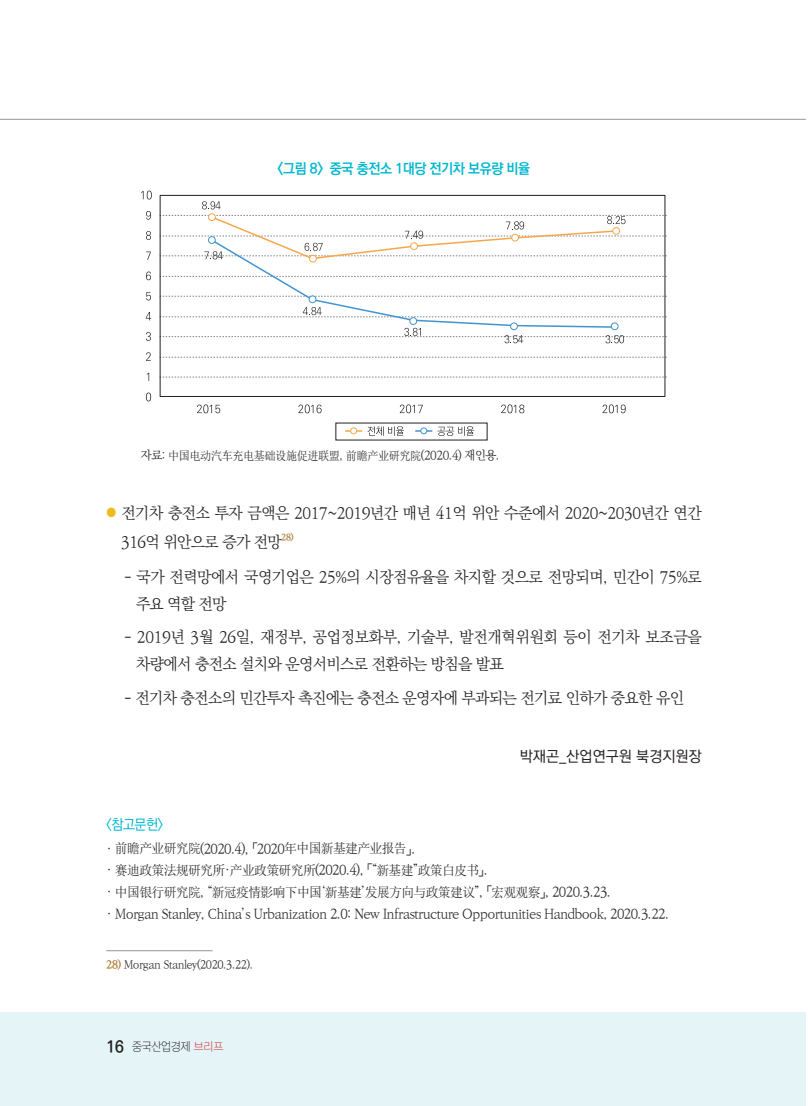
<style>
.page{position:relative;width:808px;height:1106px;background:#fff}
.page>*{position:absolute;margin:0;border:0;box-sizing:border-box;transform-origin:0 0}
.t1{font:300 15.75px/27px "Ko Pub Batang";letter-spacing:-.03em;color:#231f20}
.t2{font:500 15px "Ko Pub Dotum";color:#231f20}
.t3{font:700 14.25px "Ko Pub Dotum";letter-spacing:-.03em;color:#00b7ce}
.t4{font:500 14.25px "Ko Pub Dotum";color:#00b7ce}
.t5{font:300 13.5px "Ko Pub Batang";letter-spacing:-.05em;color:#231f20}
.t6{font:13.5px/21.6px "Sim Sun";letter-spacing:-.05em;color:#231f20;scale:.95 1}
.t7{font:12px "Sim Sun";letter-spacing:-.04em;color:#231f20;scale:.93 1}
.t8{font:12px "YDVYGO Std 115";letter-spacing:-.02em;color:#231f20;scale:.9 1}
.t9{font:300 11.25px "Ko Pub Batang";letter-spacing:-.04em;color:#231f20}
.t10{font:700 9.15px "Ko Pub Batang";color:#ac7834}
.s1{font-family:"Ko Pub Batang";font-weight:300}
.s2{font-size:12px;color:#eeba1c}
.s3{font-family:"Sim Sun";font-weight:400}
.s4{font-weight:700;color:#ac7834}
.s5{font-family:"Ko Pub Dotum";font-weight:700;font-size:16.5px}
.s6{color:#d1232a}
</style>
<div class="page">
<div style="left:0;top:1012px;width:806px;height:94px;background:#e4f4f7"></div>
<hr style="left:0;top:119px;width:806px;height:1px;background:#939598">
<hr style="left:106px;top:950px;width:107px;height:1px;background:#939598">
<svg style="left:345px;top:426px;width:59px;height:10px"></svg>
<div style="left:350px;top:427px;width:7px;height:7px;border:1px solid #f9a64a;border-radius:50%"></div>
<svg style="left:415px;top:426px;width:59px;height:10px"></svg>
<div style="left:420px;top:427px;width:7px;height:7px;border:1px solid #4194d0;border-radius:50%"></div>
<svg style="left:162px;top:377px;width:505px;height:1px"></svg>
<svg style="left:162px;top:357px;width:505px;height:1px"></svg>
<svg style="left:162px;top:296px;width:505px;height:1px"></svg>
<svg style="left:162px;top:276px;width:505px;height:1px"></svg>
<svg style="left:208px;top:260px;width:409px;height:68px"></svg>
<svg style="left:162px;top:307px;width:505px;height:10px"></svg>
<svg style="left:162px;top:328px;width:505px;height:15px"></svg>
<svg style="left:146px;top:392px;width:5px;height:9px"></svg>
<svg style="left:146px;top:352px;width:5px;height:9px"></svg>
<svg style="left:146px;top:332px;width:5px;height:9px"></svg>
<svg style="left:146px;top:312px;width:5px;height:8px"></svg>
<svg style="left:146px;top:292px;width:5px;height:8px"></svg>
<svg style="left:146px;top:271px;width:5px;height:9px"></svg>
<svg style="left:146px;top:251px;width:5px;height:9px"></svg>
<svg style="left:146px;top:231px;width:5px;height:9px"></svg>
<svg style="left:146px;top:211px;width:5px;height:9px"></svg>
<svg style="left:141px;top:191px;width:11px;height:8px"></svg>
<svg style="left:197px;top:404px;width:23px;height:9px"></svg>
<svg style="left:298px;top:404px;width:24px;height:9px"></svg>
<svg style="left:400px;top:404px;width:23px;height:9px"></svg>
<svg style="left:501px;top:404px;width:23px;height:9px"></svg>
<svg style="left:602px;top:404px;width:24px;height:9px"></svg>
<div style="left:160px;top:195px;width:505px;height:202px;border:1px solid #231f20"></div>
<div style="left:309px;top:296px;width:7px;height:7px;background:#fff;border-radius:50%"></div>
<div style="left:309px;top:295px;width:7px;height:8px;border:1px solid #4194d0;border-radius:50%"></div>
<div style="left:410px;top:318px;width:7px;height:6px;background:#fff;border-radius:50%"></div>
<div style="left:409px;top:317px;width:8px;height:8px;border:1px solid #4194d0;border-radius:50%"></div>
<div style="left:511px;top:323px;width:6px;height:7px;background:#fff;border-radius:50%"></div>
<div style="left:510px;top:322px;width:8px;height:8px;border:1px solid #4194d0;border-radius:50%"></div>
<div style="left:611px;top:323px;width:7px;height:7px;background:#fff;border-radius:50%"></div>
<div style="left:611px;top:322px;width:7px;height:8px;border:1px solid #4194d0;border-radius:50%"></div>
<div style="left:309px;top:255px;width:8px;height:7px;border:1px solid #f9a64a;border-radius:50%"></div>
<svg style="left:160px;top:201px;width:507px;height:59px"></svg>
<div style="left:410px;top:242px;width:8px;height:8px;border:1px solid #f9a64a;border-radius:50%"></div>
<div style="left:512px;top:234px;width:6px;height:7px;background:#fff;border-radius:50%"></div>
<div style="left:511px;top:234px;width:8px;height:7px;border:1px solid #f9a64a;border-radius:50%"></div>
<div style="left:613px;top:227px;width:7px;height:7px;background:#fff;border-radius:50%"></div>
<div style="left:612px;top:227px;width:8px;height:8px;border:1px solid #f9a64a;border-radius:50%"></div>
<p class="t3" style="left:278px;top:161px;width:254px">&lt;그림 8&gt; 중국 충전소 1대당 전기차 보유량 비율</p>
<p class="t7" style="left:141px;top:449px;width:387px"><span class="s1">자료:</span> 中国电动汽车充电基础设施促进联盟<span class="s1">,</span> 前瞻产业研究院<span class="s1">(2020.4) 재인용.</span></p>
<p class="t1" style="left:121px;top:500px;width:582px;line-height:28.5px;text-indent:-15px"><span class="s2">●</span> 전기차 충전소 투자 금액은 2017~2019년간 매년 41억 위안 수준에서 2020~2030년간 연간<br>316억 위안으로 증가 전망</p>
<p class="t10" style="left:281px;top:532px;width:14px">28)</p>
<p class="t1" style="left:136px;top:564px;width:567px;text-indent:-12px">- 국가 전력망에서 국영기업은 25%의 시장점유율을 차지할 것으로 전망되며, 민간이 75%로 주요 역할 전망</p>
<p class="t1" style="left:136px;top:624px;width:567px;text-indent:-12px">- 2019년 3월 26일, 재정부, 공업정보화부, 기술부, 발전개혁위원회 등이 전기차 보조금을 차량에서 충전소 설치와 운영서비스로 전환하는 방침을 발표</p>
<p class="t1" style="left:124px;top:684px;width:561px">- 전기차 충전소의 민간투자 촉진에는 충전소 운영자에 부과되는 전기료 인하가 중요한 유인</p>
<p class="t2" style="left:520px;top:749px;width:183px">박재곤_산업연구원 북경지원장</p>
<p class="t4" style="left:106px;top:817px;width:59px">&lt;참고문헌&gt;</p>
<p class="t5" style="left:106px;top:841px;width:311px">· <span class="s3">前瞻产业研究院</span>(2020.4), 「2020<span class="s3">年中国新基建产业报告</span>」.</p>
<p class="t6" style="left:106px;top:859px;width:533px"><span class="s1">·</span> 赛迪政策法规研究所<span class="s1">·</span>产业政策研究所<span class="s1">(2020.4), 「“</span>新基建<span class="s1">”</span>政策白皮书<span class="s1">」.<br>·</span> 中国银行研究院<span class="s1">, “</span>新冠疫情影响下中国<span class="s1">‘</span>新基建<span class="s1">’</span>发展方向与政策建议<span class="s1">”, 「</span>宏观观察<span class="s1">」, 2020.3.23.</span></p>
<p class="t5" style="left:106px;top:906px;width:564px">· Morgan Stanley, China’s Urbanization 2.0: New Infrastructure Opportunities Handbook, 2020.3.22.</p>
<p class="t9" style="left:106px;top:958px;width:148px"><span class="s4">28)</span> Morgan Stanley(2020.3.22).</p>
<p class="t8" style="left:107px;top:1040px;width:131px"><span class="s5">16</span> 중국산업경제 <span class="s6">브리프</span></p>
</div>
